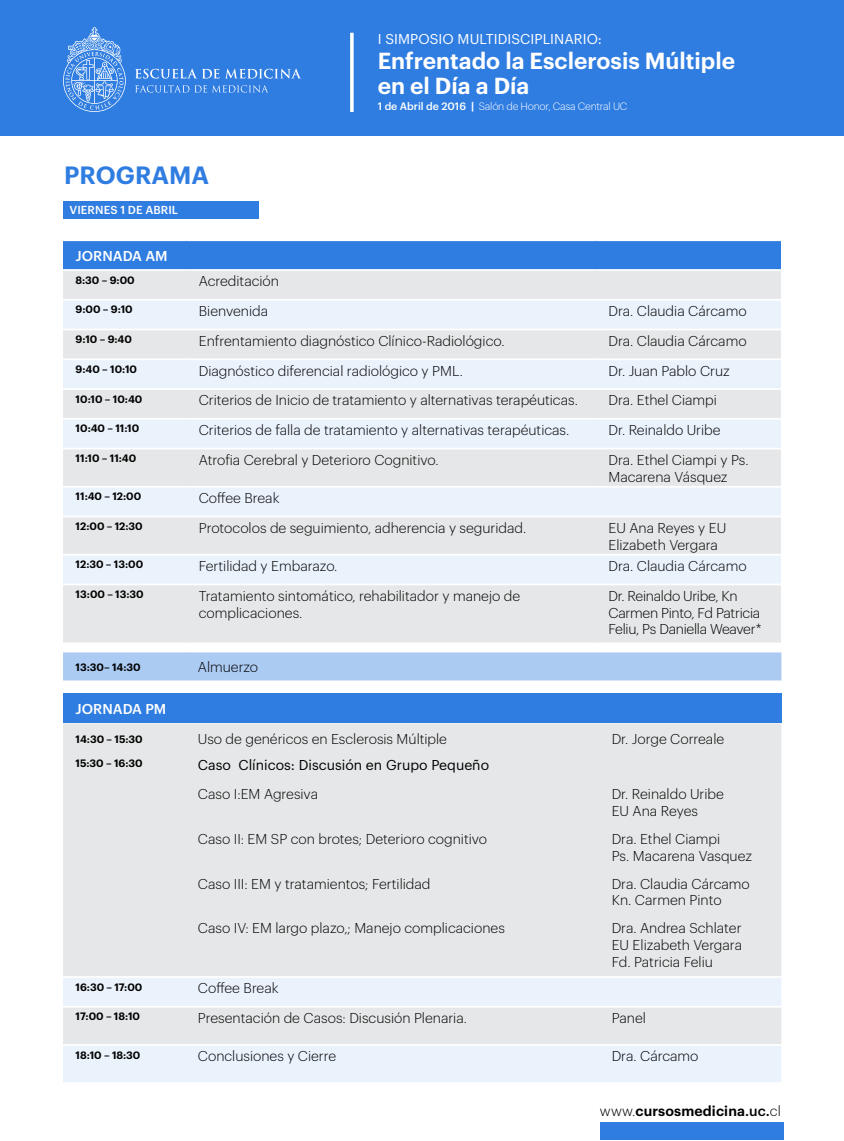
<style>
.page{position:relative;width:844px;height:1141px;background:#fff}
.page>*{position:absolute;margin:0;border:0;box-sizing:border-box;transform-origin:0 0}
.t1{font:600 24.5px "Graphik";color:#2f7de1}
.t2{font:600 22.75px/24.5px "Graphik";color:#fff}
.t3{font:300 14px/16.8px "Graphik";color:#000}
.t4{font:300 14px/16.8px "Graphik";letter-spacing:-.02em;color:#000}
.t5{font:14px "Graphik";color:#000}
.t6{font:14px "Graphik";letter-spacing:.005em;color:#fff}
.t7{font:600 14px "Graphik";letter-spacing:.01em;color:#000}
.t8{font:500 14px "Graphik";color:#fff}
.t9{font:500 11.38px "Graphik";letter-spacing:.005em;color:#fff}
.t10{font:600 10.5px "Graphik";color:#000}
.t11{font:300 10.5px "Graphik";letter-spacing:-.02em;color:#fff}
.s1{font-weight:500}
.s2{font-weight:700;font-style:italic}
.s3{font-weight:300}
</style>
<div class="page">
<div style="left:0;top:0;width:843px;height:136px;background:#2f7de1"></div>
<div style="left:63px;top:201px;width:195px;height:17px;background:#2f7de1"></div>
<div style="left:600px;top:1122px;width:183px;height:18px;background:#2f7de1"></div>
<svg style="left:63px;top:27px;width:63px;height:85px"></svg>
<svg style="left:135px;top:69px;width:84px;height:10px"></svg>
<svg style="left:225px;top:69px;width:76px;height:10px"></svg>
<svg style="left:135px;top:85px;width:133px;height:8px"></svg>
<hr style="left:350px;top:33px;width:3px;height:79px;background:#fff">
<div style="left:63px;top:240px;width:717px;height:30px;background:#2f7de1"></div>
<div style="left:63px;top:271px;width:717px;height:372px;background:#e6e7e8"></div>
<svg style="left:63px;top:301px;width:717px;height:283px;background:#e8ecf2"></svg>
<hr style="left:63px;top:239px;width:123px;height:2px;background:#fff">
<hr style="left:186px;top:239px;width:409px;height:2px;background:#fff">
<hr style="left:595px;top:239px;width:185px;height:2px;background:#fff">
<hr style="left:63px;top:269px;width:123px;height:2px;background:#fff">
<hr style="left:186px;top:269px;width:409px;height:2px;background:#fff">
<hr style="left:595px;top:269px;width:185px;height:2px;background:#fff">
<hr style="left:63px;top:299px;width:123px;height:2px;background:#fff">
<hr style="left:186px;top:299px;width:409px;height:2px;background:#fff">
<hr style="left:595px;top:299px;width:185px;height:2px;background:#fff">
<hr style="left:63px;top:329px;width:123px;height:1px;background:#fff">
<hr style="left:186px;top:329px;width:409px;height:1px;background:#fff">
<hr style="left:595px;top:329px;width:185px;height:1px;background:#fff">
<hr style="left:63px;top:358px;width:123px;height:2px;background:#fff">
<hr style="left:186px;top:358px;width:409px;height:2px;background:#fff">
<hr style="left:595px;top:358px;width:185px;height:2px;background:#fff">
<hr style="left:63px;top:388px;width:123px;height:2px;background:#fff">
<hr style="left:186px;top:388px;width:409px;height:2px;background:#fff">
<hr style="left:595px;top:388px;width:185px;height:2px;background:#fff">
<hr style="left:63px;top:418px;width:123px;height:2px;background:#fff">
<hr style="left:186px;top:418px;width:409px;height:2px;background:#fff">
<hr style="left:595px;top:418px;width:185px;height:2px;background:#fff">
<hr style="left:63px;top:448px;width:123px;height:1px;background:#fff">
<hr style="left:186px;top:448px;width:409px;height:1px;background:#fff">
<hr style="left:595px;top:448px;width:185px;height:1px;background:#fff">
<hr style="left:63px;top:486px;width:123px;height:2px;background:#fff">
<hr style="left:186px;top:486px;width:409px;height:2px;background:#fff">
<hr style="left:595px;top:486px;width:185px;height:2px;background:#fff">
<hr style="left:63px;top:516px;width:123px;height:1px;background:#fff">
<hr style="left:186px;top:516px;width:409px;height:1px;background:#fff">
<hr style="left:595px;top:516px;width:185px;height:1px;background:#fff">
<hr style="left:63px;top:554px;width:123px;height:2px;background:#fff">
<hr style="left:186px;top:554px;width:409px;height:2px;background:#fff">
<hr style="left:595px;top:554px;width:185px;height:2px;background:#fff">
<hr style="left:63px;top:584px;width:123px;height:1px;background:#fff">
<hr style="left:186px;top:584px;width:409px;height:1px;background:#fff">
<hr style="left:595px;top:584px;width:185px;height:1px;background:#fff">
<div style="left:63px;top:694px;width:718px;height:29px;background:#2f7de1"></div>
<div style="left:63px;top:723px;width:718px;height:253px;background:#e6e7e8"></div>
<svg style="left:63px;top:978px;width:718px;height:104px;background:#e8eef4"></svg>
<hr style="left:63px;top:1006px;width:122px;height:2px;background:#fff">
<hr style="left:185px;top:1006px;width:414px;height:2px;background:#fff">
<hr style="left:599px;top:1006px;width:182px;height:2px;background:#fff">
<hr style="left:63px;top:1044px;width:122px;height:2px;background:#fff">
<hr style="left:185px;top:1044px;width:414px;height:2px;background:#fff">
<hr style="left:599px;top:1044px;width:182px;height:2px;background:#fff">
<div style="left:63px;top:652px;width:718px;height:28px;background:#accbf3"></div>
<p class="t6" style="left:377px;top:29px;width:226px">I Si mposio M ulti disci pli nario:</p>
<h2 class="t2" style="left:377px;top:47px;width:359px">Enfrentado la Esclerosis Múltiple en el Día a Día</h2>
<h1 class="t1" style="left:64px;top:157px;width:146px">PROGRAMA</h1>
<p class="t9" style="left:70px;top:202px;width:110px">Viernes 1 DE ABRI L</p>
<p class="t11" style="left:377px;top:99px;width:251px"><span class="s1">1 de Abril de 2016</span> <span class="s2">|</span> Salón de Honor, Casa Central UC</p>
<p class="t8" style="left:76px;top:245px;width:93px">JORNADA AM</p>
<p class="t10" style="left:76px;top:272px;width:61px">8:30 – 9:00</p>
<p class="t3" style="left:199px;top:272px;width:82px">Acreditación</p>
<p class="t10" style="left:76px;top:302px;width:59px">9:00 – 9:10</p>
<p class="t3" style="left:199px;top:302px;width:71px">Bienvenida</p>
<p class="t3" style="left:608px;top:302px;width:140px">Dra. Claudia Cárcamo</p>
<p class="t10" style="left:76px;top:331px;width:58px">9:10 – 9:40</p>
<p class="t3" style="left:199px;top:331px;width:307px">Enfrentamiento diagnóstico Clínico-Radiológico.</p>
<p class="t3" style="left:608px;top:331px;width:140px">Dra. Claudia Cárcamo</p>
<p class="t10" style="left:76px;top:361px;width:63px">9:40 – 10:10</p>
<p class="t3" style="left:199px;top:361px;width:266px">Diagnóstico diferencial radiológico y PML.</p>
<p class="t3" style="left:608px;top:361px;width:123px">Dr. Juan Pablo Cruz</p>
<p class="t10" style="left:76px;top:391px;width:68px">10:10 – 10:40</p>
<p class="t3" style="left:199px;top:391px;width:380px">Criterios de Inicio de tratamiento y alternativas terapéuticas.</p>
<p class="t3" style="left:608px;top:391px;width:110px">Dra. Ethel Ciampi</p>
<p class="t10" style="left:76px;top:421px;width:65px">10:40 – 11:10</p>
<p class="t3" style="left:199px;top:421px;width:372px">Criterios de falla de tratamiento y alternativas terapéuticas.</p>
<p class="t3" style="left:608px;top:421px;width:114px">Dr. Reinaldo Uribe</p>
<p class="t10" style="left:76px;top:450px;width:62px">11:10 – 11:40</p>
<p class="t3" style="left:199px;top:450px;width:241px">Atrofia Cerebral y Deterioro Cognitivo.</p>
<p class="t3" style="left:608px;top:450px;width:142px">Dra. Ethel Ciampi y Ps.<br>Macarena Vásquez</p>
<p class="t10" style="left:76px;top:488px;width:67px">11:40 – 12:00</p>
<p class="t3" style="left:199px;top:489px;width:82px">Coffee Break</p>
<p class="t10" style="left:76px;top:518px;width:68px">12:00 – 12:30</p>
<p class="t3" style="left:199px;top:518px;width:329px">Protocolos de seguimiento, adherencia y seguridad.</p>
<p class="t3" style="left:608px;top:518px;width:119px">EU Ana Reyes y EU<br>Elizabeth Vergara</p>
<p class="t10" style="left:76px;top:556px;width:69px">12:30 – 13:00</p>
<p class="t3" style="left:199px;top:557px;width:140px">Fertilidad y Embarazo.</p>
<p class="t3" style="left:608px;top:557px;width:140px">Dra. Claudia Cárcamo</p>
<p class="t10" style="left:76px;top:586px;width:69px">13:00 – 13:30</p>
<p class="t3" style="left:199px;top:586px;width:323px">Tratamiento sintomático, rehabilitador y manejo de complicaciones.</p>
<p class="t4" style="left:608px;top:586px;width:154px">Dr. Reinaldo Uribe, Kn<br>Carmen Pinto, Fd Patricia<br>Feliu, Ps Daniella Weaver*</p>
<p class="t10" style="left:76px;top:659px;width:66px">13:30– 14:30</p>
<p class="t3" style="left:198px;top:658px;width:62px">Almuerzo</p>
<p class="t8" style="left:76px;top:698px;width:92px">JORNADA PM</p>
<p class="t10" style="left:76px;top:731px;width:68px">14:30 – 15:30</p>
<p class="t3" style="left:198px;top:729px;width:250px">Uso de genéricos en Esclerosis Múltiple</p>
<p class="t3" style="left:611px;top:729px;width:114px">Dr. Jorge Correale</p>
<p class="t10" style="left:76px;top:755px;width:68px">15:30 – 16:30</p>
<p class="t5" style="left:198px;top:754px;width:292px">Caso Clínicos: Discusión en Grupo Pequeño</p>
<p class="t3" style="left:198px;top:785px;width:122px">Caso I:EM Agresiva</p>
<p class="t3" style="left:611px;top:785px;width:114px">Dr. Reinaldo Uribe<br>EU Ana Reyes</p>
<p class="t3" style="left:198px;top:829px;width:291px">Caso II: EM SP con brotes; Deterioro cognitivo</p>
<p class="t3" style="left:611px;top:829px;width:142px">Dra. Ethel Ciampi<br>Ps. Macarena Vasquez</p>
<p class="t3" style="left:198px;top:874px;width:234px">Caso III: EM y tratamientos; Fertilidad</p>
<p class="t3" style="left:611px;top:874px;width:140px">Dra. Claudia Cárcamo<br>Kn. Carmen Pinto</p>
<p class="t3" style="left:198px;top:919px;width:308px">Caso IV: EM largo plazo,; Manejo complicaciones</p>
<p class="t3" style="left:611px;top:919px;width:132px;text-align:justify">Dra. Andrea Schlater EU Elizabeth Vergara Fd. Patricia Feliu</p>
<p class="t10" style="left:76px;top:979px;width:68px">16:30 – 17:00</p>
<p class="t3" style="left:198px;top:979px;width:82px">Coffee Break</p>
<p class="t10" style="left:76px;top:1008px;width:66px">17:00 – 18:10</p>
<p class="t3" style="left:198px;top:1009px;width:270px">Presentación de Casos: Discusión Plenaria.</p>
<p class="t3" style="left:611px;top:1009px;width:36px">Panel</p>
<p class="t10" style="left:76px;top:1047px;width:66px">18:10 – 18:30</p>
<p class="t3" style="left:198px;top:1047px;width:140px">Conclusiones y Cierre</p>
<p class="t3" style="left:611px;top:1047px;width:88px">Dra. Cárcamo</p>
<p class="t7" style="left:599px;top:1100px;width:182px"><span class="s3">www.</span>cursosmedicina<span class="s1">.uc.</span><span class="s3">cl</span></p>
</div>
